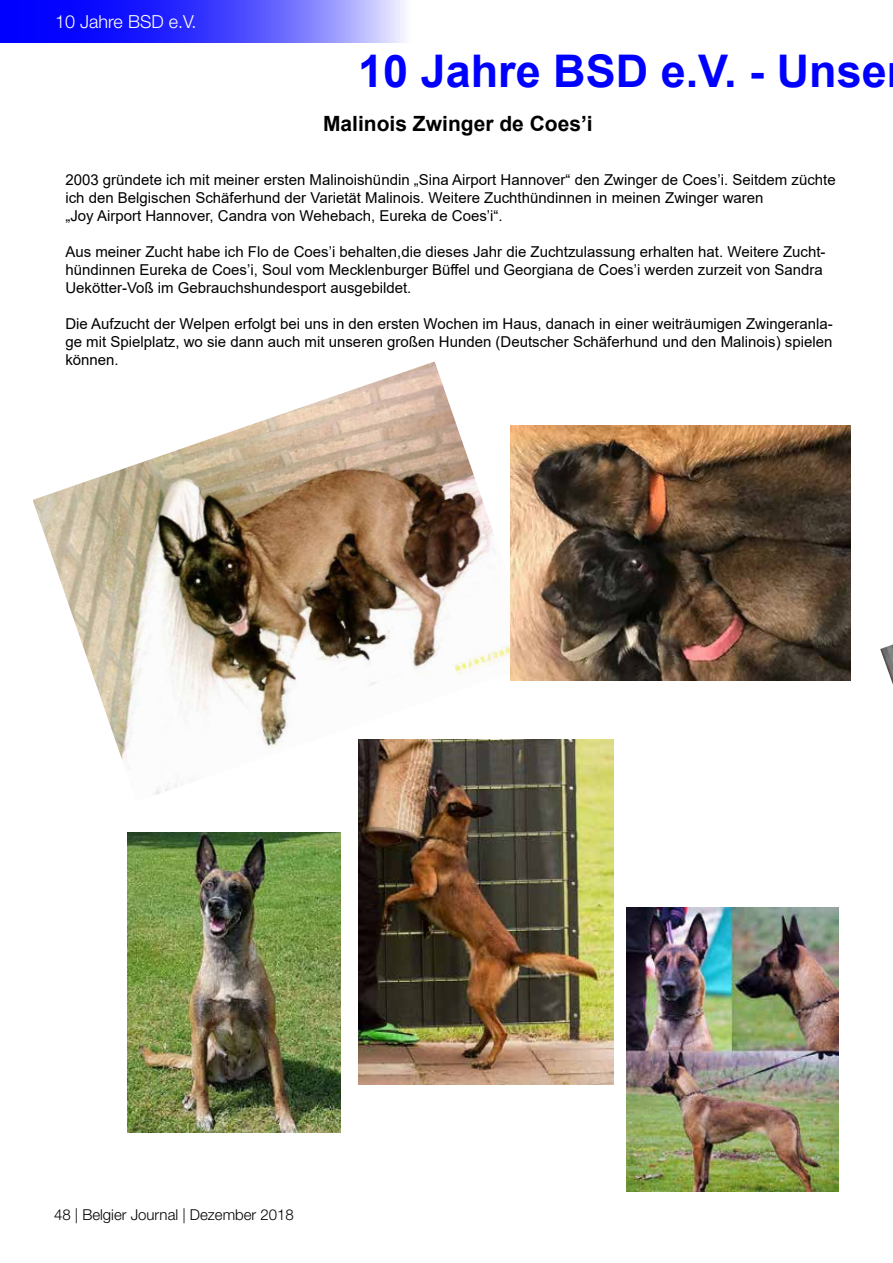
<style>
.page{position:relative;width:893px;height:1263px;background:#fff}
.page>*{position:absolute;margin:0;border:0;box-sizing:border-box;transform-origin:0 0}
.t1{font:700 45px "Arial";color:#00f}
.t2{font:700 21px "Arial";color:#000}
.t3{font:300 18px "Helvetica Neue LT Std";color:#fff}
.t4{font:15px/18px "Arial";color:#000}
.t5{font:300 15px "Helvetica Neue LT Std";color:#000}
</style>
<div class="page">
<svg style="left:0;top:0;width:405px;height:43px;background:#4a4aff"></svg>
<img style="left:33px;top:361px;width:506px;height:441px">
<img style="left:510px;top:425px;width:340px;height:255px">
<img style="left:128px;top:832px;width:212px;height:300px">
<img style="left:359px;top:740px;width:255px;height:344px">
<img style="left:626px;top:907px;width:213px;height:284px">
<img style="left:880px;top:644px;width:13px;height:40px">
<p class="t3" style="left:55px;top:10px;width:143px">10 Jahre BSD e.V.</p>
<h1 class="t1" style="left:358px;top:39px;width:530px">10 Jahre BSD e.V. - Unse</h1>
<h2 class="t2" style="left:323px;top:109px;width:271px">Malinois Zwinger de Coes’i</h2>
<p class="t4" style="left:65px;top:170px;width:772px">2003 gründete ich mit meiner ersten Malinoishündin „Sina Airport Hannover“ den Zwinger de Coes’i. Seitdem züchte ich den Belgischen Schäferhund der Varietät Malinois. Weitere Zuchthündinnen in meinen Zwinger waren<br>„Joy Airport Hannover, Candra von Wehebach, Eureka de Coes’i“.</p>
<p class="t4" style="left:65px;top:242px;width:762px">Aus meiner Zucht habe ich Flo de Coes’i behalten,die dieses Jahr die Zuchtzulassung erhalten hat. Weitere Zucht&shy;hündinnen Eureka de Coes’i, Soul vom Mecklenburger Büffel und Georgiana de Coes’i werden zurzeit von Sandra<br>Uekötter-Voß im Gebrauchshundesport ausgebildet.</p>
<p class="t4" style="left:65px;top:314px;width:769px;text-align:justify">Die Aufzucht der Welpen erfolgt bei uns in den ersten Wochen im Haus, danach in einer weiträumigen Zwingeranla&shy;ge mit Spielplatz, wo sie dann auch mit unseren großen Hunden (Deutscher Schäferhund und den Malinois) spielen können.</p>
<p class="t5" style="left:54px;top:1205px;width:241px">48 | Belgier Journal | Dezember 2018</p>
</div>
